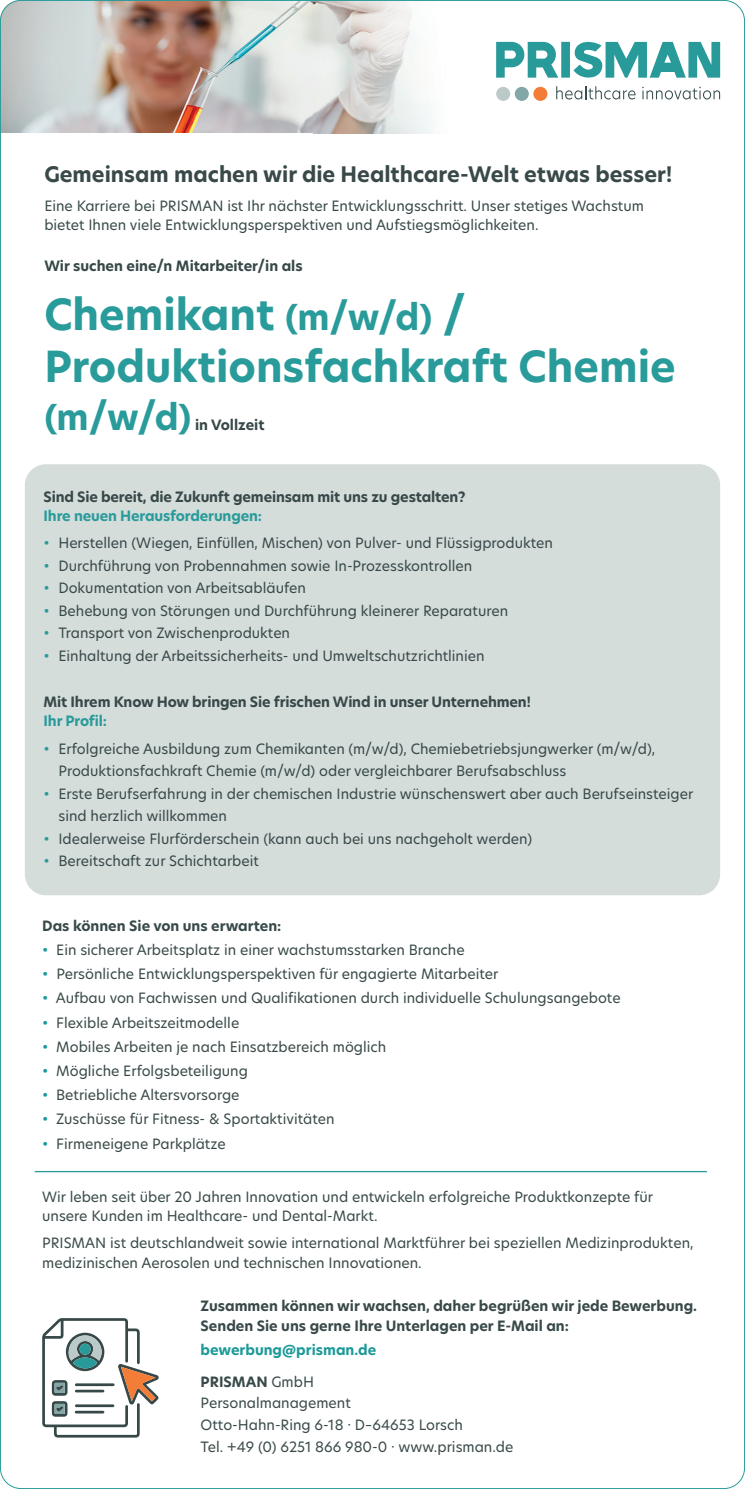
<style>
.page{position:relative;width:745px;height:1489px;background:#fff}
.page>*{position:absolute;margin:0;border:0;box-sizing:border-box;transform-origin:0 0}
.t1{font:700 42px/52.1px "New Hero";color:#299b9a}
.t2{font:700 35px "New Hero";color:#299b9a}
.t3{font:700 21px "New Hero";color:#394949}
.t4{font:14px/19.2px "New Hero";color:#394949}
.t5{font:14px/22.4px "New Hero";color:#374848}
.t6{font:700 14px "New Hero";letter-spacing:-.01em;color:#374848}
.t7{font:700 14px/19.2px "New Hero";color:#394949}
.t8{font:700 14px "New Hero";letter-spacing:-.01em;color:#299b9a}
.t9{font:700 14px "New Hero";color:#1d9999}
.s1{font-size:35px}
.s2{font-weight:300;color:#299b9a}
.s3{font-weight:300;color:#1a9a9a}
.s4{font-weight:700}
</style>
<div class="page">
<div style="left:25px;top:464px;width:694px;height:431px;background:#d5dddb;border-radius:21px"></div>
<div style="left:533px;top:87px;width:14px;height:14px;background:#f37d36;border-radius:50%"></div>
<div style="left:514px;top:87px;width:14px;height:14px;background:#82a7a6;border-radius:50%"></div>
<div style="left:496px;top:87px;width:14px;height:14px;background:#bcc9c9;border-radius:50%"></div>
<svg style="left:556px;top:86px;width:79px;height:13px"></svg>
<svg style="left:642px;top:87px;width:77px;height:12px"></svg>
<svg style="left:496px;top:42px;width:223px;height:36px"></svg>
<hr style="left:35px;top:1170px;width:671px;height:2px;background:#289a99">
<img style="left:0;top:0;width:314px;height:133px">
<img style="left:314px;top:2px;width:118px;height:132px">
<svg style="left:42px;top:1318px;width:117px;height:119px"></svg>
<h3 class="t3" style="left:44px;top:159px;width:629px">Gemeinsam machen wir die Healthcare-Welt etwas besser!</h3>
<p class="t4" style="left:44px;top:196px;width:600px">Eine Karriere bei PRISMAN ist Ihr nächster Entwicklungsschritt. Unser stetiges Wachstum bietet Ihnen viele Entwicklungsperspektiven und Aufstiegsmöglichkeiten.</p>
<p class="t6" style="left:44px;top:257px;width:260px">Wir suchen eine/n Mitarbeiter/in als</p>
<h1 class="t1" style="left:44px;top:289px;width:632px">Chemikant <span class="s1">(m/w/d)</span> /<br>Produktionsfachkraft Chemie</h1>
<h2 class="t2" style="left:44px;top:393px;width:149px">(m/w/d)</h2>
<p class="t6" style="left:195px;top:415px;width:71px">in Vollzeit</p>
<p class="t6" style="left:44px;top:487px;width:423px">Sind Sie bereit, die Zukunft gemeinsam mit uns zu gestalten?</p>
<p class="t8" style="left:44px;top:506px;width:220px">Ihre neuen Herausforderungen:</p>
<p class="t5" style="left:44px;top:532px;width:510px"><span class="s2">•</span> Herstellen (Wiegen, Einfüllen, Mischen) von Pulver- und Flüssigprodukten</p>
<p class="t5" style="left:44px;top:554px;width:430px"><span class="s2">•</span> Durchführung von Probennahmen sowie In-Prozesskontrollen</p>
<p class="t5" style="left:44px;top:576px;width:264px"><span class="s2">•</span> Dokumentation von Arbeitsabläufen</p>
<p class="t5" style="left:44px;top:599px;width:466px"><span class="s2">•</span> Behebung von Störungen und Durchführung kleinerer Reparaturen</p>
<p class="t5" style="left:44px;top:621px;width:248px"><span class="s2">•</span> Transport von Zwischenprodukten</p>
<p class="t5" style="left:44px;top:644px;width:442px"><span class="s2">•</span> Einhaltung der Arbeitssicherheits- und Umweltschutzrichtlinien</p>
<p class="t6" style="left:44px;top:692px;width:488px">Mit Ihrem Know How bringen Sie frischen Wind in unser Unternehmen!</p>
<p class="t8" style="left:44px;top:711px;width:65px">Ihr Profil:</p>
<p class="t5" style="left:58px;top:737px;width:598px;text-indent:-15px"><span class="s2">•</span> Erfolgreiche Ausbildung zum Chemikanten (m/w/d), Chemiebetriebsjungwerker (m/w/d),<br>Produktionsfachkraft Chemie (m/w/d) oder vergleichbarer Berufsabschluss</p>
<p class="t5" style="left:58px;top:782px;width:636px;text-indent:-15px"><span class="s2">•</span> Erste Berufserfahrung in der chemischen Industrie wünschenswert aber auch Berufseinsteiger sind herzlich willkommen</p>
<p class="t5" style="left:44px;top:827px;width:490px"><span class="s2">•</span> Idealerweise Flurförderschein (kann auch bei uns nachgeholt werden)</p>
<p class="t5" style="left:44px;top:849px;width:217px"><span class="s2">•</span> Bereitschaft zur Schichtarbeit</p>
<p class="t7" style="left:42px;top:915px;width:240px">Das können Sie von uns erwarten:</p>
<p class="t4" style="left:42px;top:939px;width:424px"><span class="s3">•</span> Ein sicherer Arbeitsplatz in einer wachstums starken Branche</p>
<p class="t4" style="left:42px;top:964px;width:457px"><span class="s3">•</span> Persönliche Entwicklungs perspektiven für engagierte Mitarbeiter</p>
<p class="t4" style="left:42px;top:988px;width:579px"><span class="s3">•</span> Aufbau von Fachwissen und Qualifikationen durch individuelle Schulungsangebote</p>
<p class="t4" style="left:42px;top:1012px;width:198px"><span class="s3">•</span> Flexible Arbeitszeitmodelle</p>
<p class="t4" style="left:42px;top:1036px;width:345px"><span class="s3">•</span> Mobiles Arbeiten je nach Einsatzbereich möglich</p>
<p class="t4" style="left:42px;top:1060px;width:207px"><span class="s3">•</span> Mögliche Erfolgsbeteiligung</p>
<p class="t4" style="left:42px;top:1085px;width:199px"><span class="s3">•</span> Betriebliche Altersvorsorge</p>
<p class="t4" style="left:42px;top:1109px;width:293px"><span class="s3">•</span> Zuschüsse für Fitness- &amp; Sportaktivitäten</p>
<p class="t4" style="left:42px;top:1133px;width:185px"><span class="s3">•</span> Firmeneigene Parkplätze</p>
<p class="t4" style="left:42px;top:1186px;width:612px">Wir leben seit über 20 Jahren Innovation und entwickeln erfolgreiche Produktkonzepte für unsere Kunden im Healthcare- und Dental-Markt.</p>
<p class="t4" style="left:42px;top:1233px;width:652px">PRISMAN ist deutschlandweit sowie international Marktführer bei speziellen Medizinprodukten, medizinischen Aerosolen und technischen Innovationen.</p>
<p class="t7" style="left:200px;top:1296px;width:497px">Zusammen können wir wachsen, daher begrüßen wir jede Bewerbung.<br>Senden Sie uns gerne Ihre Unterlagen per E-Mail an:</p>
<p class="t9" style="left:200px;top:1339px;width:177px">bewerbung@prisman.de</p>
<p class="t4" style="left:200px;top:1370px;width:314px;line-height:21.7px"><span class="s4">PRISMAN</span> GmbH<br>Personalmanagement<br>Otto-Hahn-Ring 6-18 · D–64653 Lorsch<br>Tel. +49 (0) 6251 866 980-0 · www.prisman.de</p>
</div>
